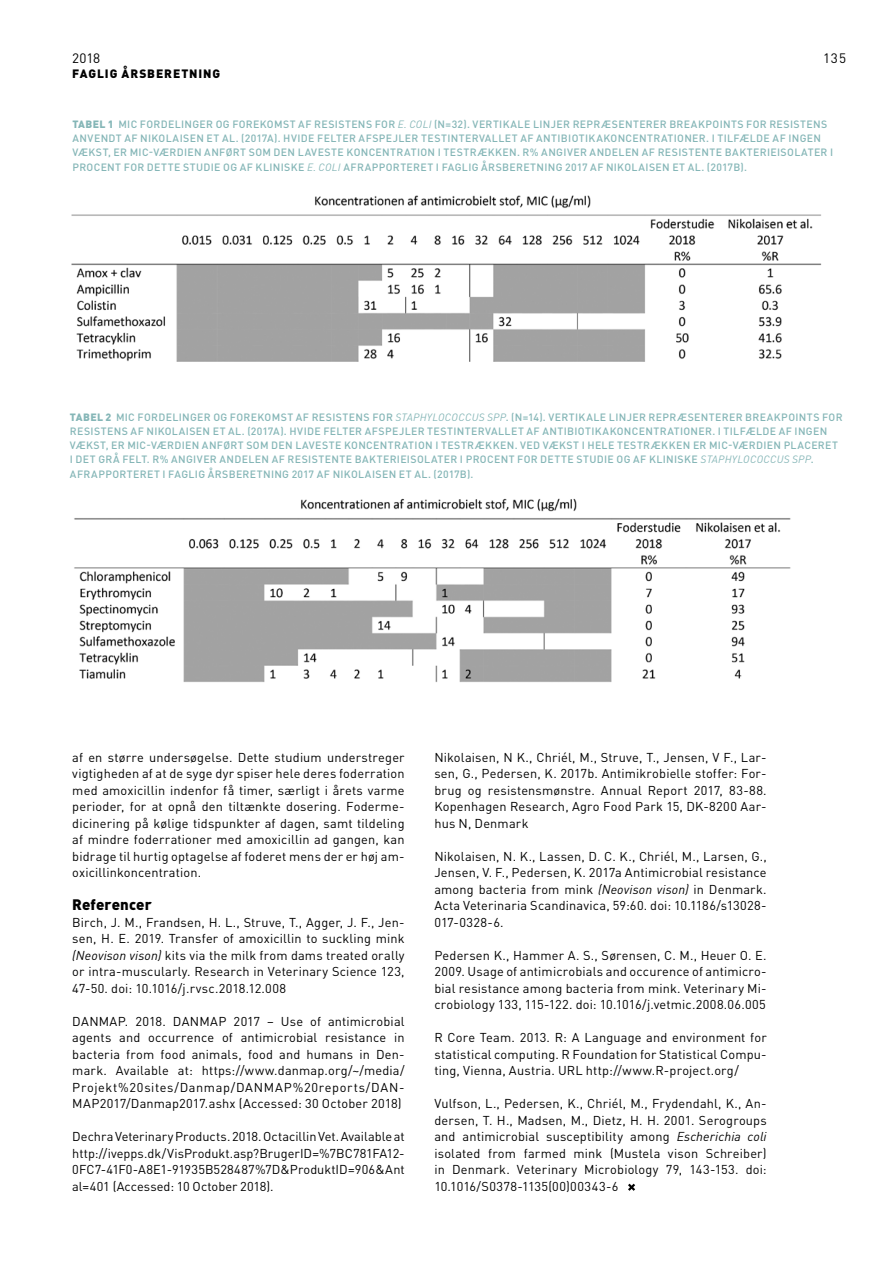
<style>
.page{position:relative;width:893px;height:1263px;background:#fff}
.page>*{position:absolute;margin:0;border:0;box-sizing:border-box;transform-origin:0 0}
.t1{font:900 15px "DIN Pro";letter-spacing:.01em;color:#000}
.t2{font:13.5px "DIN Pro";letter-spacing:.025em;color:#000}
.t3{font:12.75px/16.5px "DIN Pro";letter-spacing:.015em;color:#000;text-align:justify}
.t4{font:900 12px "DIN Pro";letter-spacing:.075em;color:#000}
.t5{font:500 10.5px/14.2px "DIN Pro";letter-spacing:.035em;color:#85b6b7}
.s1{font-weight:900}
.s2{font-weight:400;font-style:italic}
.s3{font-style:italic}
</style>
<div class="page">
<svg style="left:628px;top:1184px;width:7px;height:7px"></svg>
<img style="left:71px;top:195px;width:751px;height:167px">
<img style="left:74px;top:498px;width:717px;height:184px">
<p class="t2" style="left:72px;top:48px;width:30px">2018</p>
<p class="t2" style="left:823px;top:48px;width:25px">135</p>
<p class="t4" style="left:72px;top:64px;width:150px">FAGLIG ÅRSBERETNING</p>
<p class="t5" style="left:72px;top:116px;width:762px"><span class="s1">TABEL 1</span> MIC FORDELINGER OG FOREKOMST AF RESISTENS FOR <span class="s2">E. COLI</span> (N=32). VERTIKALE LINJER REPRÆSENTERER BREAKPOINTS FOR RESISTENS ANVENDT AF NIKOLAISEN ET AL. (2017A). HVIDE FELTER AFSPEJLER TESTINTERVALLET AF ANTIBIOTIKAKONCENTRATIONER. I TILFÆLDE AF INGEN VÆKST, ER MIC-VÆRDIEN ANFØRT SOM DEN LAVESTE KONCENTRATION I TESTRÆKKEN. R% ANGIVER ANDELEN AF RESISTENTE BAKTERIEISOLATER I PROCENT FOR DETTE STUDIE OG AF KLINISKE <span class="s2">E. COLI</span> AFRAPPORTERET I FAGLIG ÅRSBERETNING 2017 AF NIKOLAISEN ET AL. (2017B).</p>
<p class="t5" style="left:70px;top:408px;width:774px"><span class="s1">TABEL 2</span> MIC FORDELINGER OG FOREKOMST AF RESISTENS FOR <span class="s2">STAPHYLOCOCCUS SPP</span>. (N=14). VERTIKALE LINJER REPRÆSENTERER BREAKPOINTS FOR RESISTENS AF NIKOLAISEN ET AL. (2017A). HVIDE FELTER AFSPEJLER TESTINTERVALLET AF ANTIBIOTIKAKONCENTRATIONER. I TILFÆLDE AF INGEN VÆKST, ER MIC-VÆRDIEN ANFØRT SOM DEN LAVESTE KONCENTRATION I TESTRÆKKEN. VED VÆKST I HELE TESTRÆKKEN ER MIC-VÆRDIEN PLACERET I DET GRÅ FELT. R% ANGIVER ANDELEN AF RESISTENTE BAKTERIEISOLATER I PROCENT FOR DETTE STUDIE OG AF KLINISKE <span class="s2">STAPHYLOCOCCUS SPP</span>.<br>AFRAPPORTERET I FAGLIG ÅRSBERETNING 2017 AF NIKOLAISEN ET AL. (2017B).</p>
<p class="t3" style="left:72px;top:748px;width:334px">af en større undersøgelse. Dette studium understreger vigtigheden af at de syge dyr spiser hele deres foderration med amoxicillin indenfor få timer, særligt i årets varme perioder, for at opnå den tiltænkte dosering. Foderme&shy;dicinering på kølige tidspunkter af dagen, samt tildeling af mindre foderrationer med amoxicillin ad gangen, kan bidrage til hurtig optagelse af foderet mens der er høj am&shy;oxicillinkoncentration.</p>
<p class="t1" style="left:72px;top:892px;width:81px">Referencer</p>
<p class="t3" style="left:72px;top:913px;width:334px">Birch, J. M., Frandsen, H. L., Struve, T., Agger, J. F., Jen&shy;sen, H. E. 2019. Transfer of amoxicillin to suckling mink <span class="s3">(Neovison vison)</span> kits via the milk from dams treated orally or intra-muscularly. Research in Veterinary Science 123, 47-50. doi: 10.1016/j.rvsc.2018.12.008</p>
<p class="t3" style="left:72px;top:1012px;width:334px">DANMAP. 2018. DANMAP 2017 – Use of antimicrobial agents and occurrence of antimicrobial resistance in bacteria from food animals, food and humans in Den&shy;mark. Available at: https://www.danmap.org/~/media/ Projekt%20sites/Danmap/DANMAP%20reports/DAN-MAP2017/Danmap2017.ashx (Accessed: 30 October 2018)</p>
<p class="t3" style="left:72px;top:1127px;width:334px">Dechra Veterinary Products. 2018. Octacillin Vet. Available at http://ivepps.dk/VisProdukt.asp?BrugerID=%7BC781FA12- 0FC7-41F0-A8E1-91935B528487%7D&amp;ProduktID=906&amp;Ant al=401 (Accessed: 10 October 2018).</p>
<p class="t3" style="left:434px;top:748px;width:334px">Nikolaisen, N K., Chriél, M., Struve, T., Jensen, V F., Lar&shy;sen, G., Pedersen, K. 2017b. Antimikrobielle stoffer: For&shy;brug og resistensmønstre. Annual Report 2017, 83-88.<br>Kopenhagen Research, Agro Food Park 15, DK-8200 Aar&shy;hus N, Denmark</p>
<p class="t3" style="left:434px;top:847px;width:334px">Nikolaisen, N. K., Lassen, D. C. K., Chriél, M., Larsen, G., Jensen, V. F., Pedersen, K. 2017a Antimicrobial resistance among bacteria from mink <span class="s3">(Neovison vison)</span> in Denmark.<br>Acta Veterinaria Scandinavica, 59:60. doi: 10.1186/s13028- 017-0328-6.</p>
<p class="t3" style="left:434px;top:946px;width:334px">Pedersen K., Hammer A. S., Sørensen, C. M., Heuer O. E.<br>2009. Usage of antimicrobials and occurence of antimicro&shy;bial resistance among bacteria from mink. Veterinary Mi&shy;crobiology 133, 115-122. doi: 10.1016/j.vetmic.2008.06.005</p>
<p class="t3" style="left:434px;top:1028px;width:334px">R Core Team. 2013. R: A Language and environment for statistical computing. R Foundation for Statistical Compu&shy;ting, Vienna, Austria. URL http://www.R-project.org/</p>
<p class="t3" style="left:434px;top:1094px;width:334px">Vulfson, L., Pedersen, K., Chriél, M., Frydendahl, K., An&shy;dersen, T. H., Madsen, M., Dietz, H. H. 2001. Serogroups and antimicrobial susceptibility among <span class="s3">Escherichia coli </span>isolated from farmed mink (Mustela vison Schreiber) in Denmark. Veterinary Microbiology 79, 143-153. doi:<br>10.1016/S0378-1135(00)00343-6</p>
</div>
